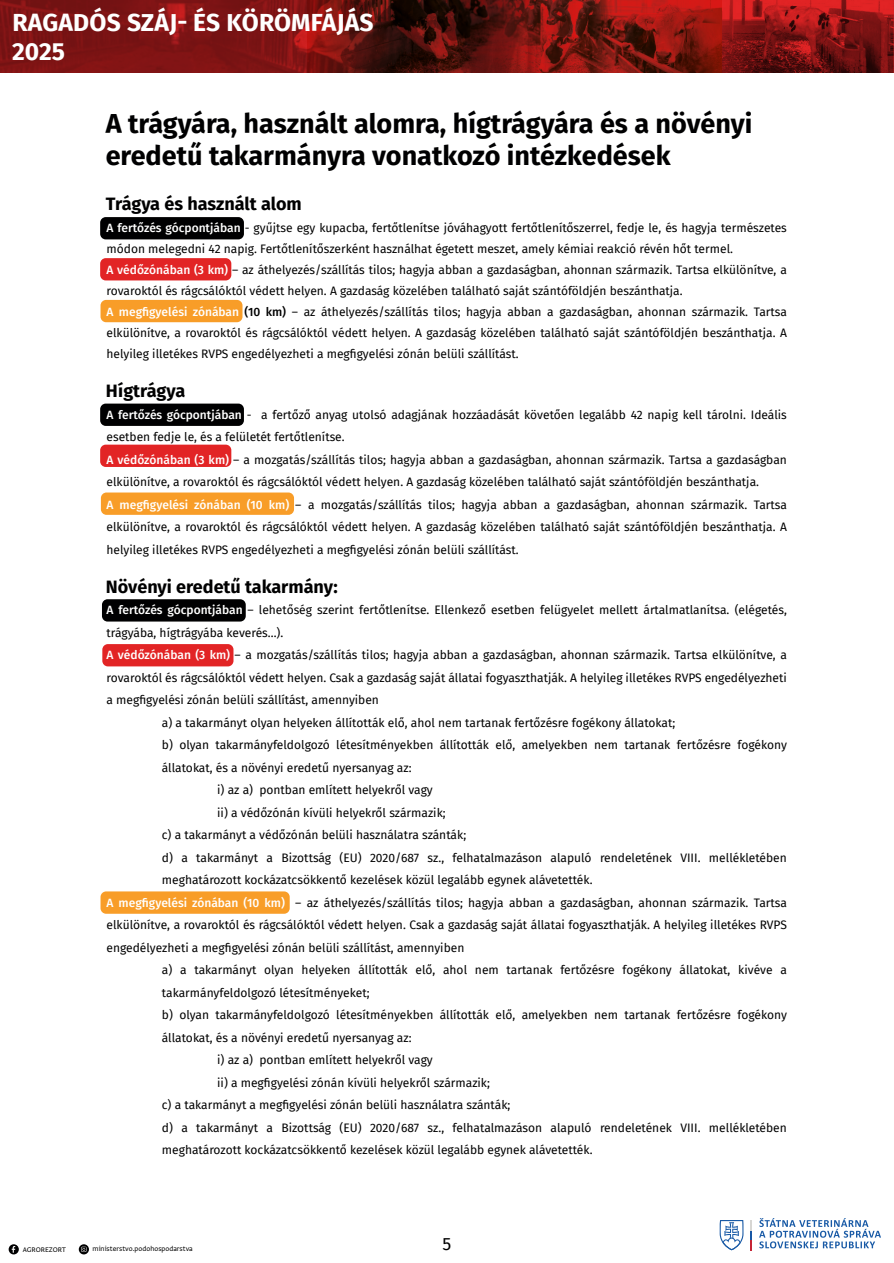
<style>
.page{position:relative;width:894px;height:1263px;background:#fff}
.page>*{position:absolute;margin:0;border:0;box-sizing:border-box;transform-origin:0 0}
.t1{font:700 27px/31.5px "Fira Sans";color:#000001}
.t2{font:700 24.6px/28.7px "Fira Sans";letter-spacing:.01em;color:#fff}
.t3{font:700 18px "Fira Sans";color:#000001}
.t4{font:17.7px "Fira Sans";color:#000001}
.t5{font:12px/21px "Fira Sans";color:#000001}
.t6{font:7.95px "Greta Sans Std";color:#000001}
.s1{font-weight:500;color:#fff}
.s2{font-weight:500}
</style>
<div class="page">
<div style="left:100px;top:217px;width:144px;height:22px;background:#000001;border-radius:6px"></div>
<div style="left:100px;top:258px;width:131px;height:22px;background:#e22425;border-radius:6px"></div>
<div style="left:100px;top:300px;width:142px;height:22px;background:#f89d28;border-radius:6px"></div>
<div style="left:100px;top:404px;width:144px;height:22px;background:#000001;border-radius:6px"></div>
<div style="left:100px;top:445px;width:131px;height:22px;background:#e22425;border-radius:6px"></div>
<div style="left:101px;top:492px;width:193px;height:23px;background:#f89d28;border-radius:6px"></div>
<div style="left:102px;top:599px;width:144px;height:23px;background:#000001;border-radius:6px"></div>
<div style="left:102px;top:644px;width:131px;height:22px;background:#e22425;border-radius:6px"></div>
<div style="left:100px;top:891px;width:189px;height:23px;background:#f89d28;border-radius:6px"></div>
<svg style="left:9px;top:1244px;width:10px;height:10px"></svg>
<svg style="left:79px;top:1244px;width:10px;height:10px"></svg>
<svg style="left:719px;top:1220px;width:24px;height:30px"></svg>
<svg style="left:750px;top:1220px;width:1px;height:30px"></svg>
<svg style="left:759px;top:1218px;width:121px;height:30px"></svg>
<img style="left:721px;top:0;width:172px;height:72px">
<img style="left:575px;top:0;width:146px;height:72px">
<img style="left:0;top:0;width:575px;height:72px">
<h2 class="t2" style="left:12px;top:9px;width:363px">RAGADÓS SZÁJ- ÉS KÖRÖMFÁJÁS<br>2025</h2>
<h1 class="t1" style="left:106px;top:108px;width:648px">A trágyára, használt alomra, hígtrágyára és a növényi eredetű takarmányra vonatkozó intézkedések</h1>
<h3 class="t3" style="left:106px;top:193px;width:197px">Trágya és használt alom</h3>
<p class="t5" style="left:106px;top:217px;width:681px"><span class="s1">A fertőzés gócpontjában</span> - gyűjtse egy kupacba, fertőtlenítse jóváhagyott fertőtlenítőszerrel, fedje le, és hagyja természetes módon melegedni 42 napig. Fertőtlenítőszerként használhat égetett meszet, amely kémiai reakció révén hőt termel.<br><span class="s1">A védőzónában (3 km)</span> – az áthelyezés/szállítás tilos; hagyja abban a gazdaságban, ahonnan származik. Tartsa elkülönítve, a rovaroktól és rágcsálóktól védett helyen. A gazdaság közelében található saját szántóföldjén beszánthatja.<br><span class="s1">A megfigyelési zónában</span> <span class="s2">(10 km)</span> – az áthelyezés/szállítás tilos; hagyja abban a gazdaságban, ahonnan származik. Tartsa elkülönítve, a rovaroktól és rágcsálóktól védett helyen. A gazdaság közelében található saját szántóföldjén beszánthatja. A helyileg illetékes RVPS engedélyezheti a megfigyelési zónán belüli szállítást.</p>
<h3 class="t3" style="left:106px;top:380px;width:81px">Hígtrágya</h3>
<p class="t5" style="left:106px;top:403px;width:681px;line-height:22.5px"><span class="s1">A fertőzés gócpontjában</span> - a fertőző anyag utolsó adagjának hozzáadását követően legalább 42 napig kell tárolni. Ideális esetben fedje le, és a felületét fertőtlenítse.<br><span class="s1">A védőzónában (3 km)</span> – a mozgatás/szállítás tilos; hagyja abban a gazdaságban, ahonnan származik. Tartsa a gazdaságban elkülönítve, a rovaroktól és rágcsálóktól védett helyen. A gazdaság közelében található saját szántóföldjén beszánthatja.<br><span class="s1">A megfigyelési zónában (10 km)</span> – a mozgatás/szállítás tilos; hagyja abban a gazdaságban, ahonnan származik. Tartsa elkülönítve, a rovaroktól és rágcsálóktól védett helyen. A gazdaság közelében található saját szántóföldjén beszánthatja. A helyileg illetékes RVPS engedélyezheti a megfigyelési zónán belüli szállítást.</p>
<h3 class="t3" style="left:106px;top:576px;width:233px">Növényi eredetű takarmány:</h3>
<p class="t5" style="left:106px;top:600px;width:681px"><span class="s1">A fertőzés gócpontjában</span> – lehetőség szerint fertőtlenítse. Ellenkező esetben felügyelet mellett ártalmatlanítsa. (elégetés,</p>
<p class="t5" style="left:106px;top:622px;width:178px">trágyába, hígtrágyába keverés...).</p>
<p class="t5" style="left:106px;top:645px;width:681px"><span class="s1">A védőzónában (3 km)</span> – a mozgatás/szállítás tilos; hagyja abban a gazdaságban, ahonnan származik. Tartsa elkülönítve, a</p>
<p class="t5" style="left:106px;top:667px;width:681px">rovaroktól és rágcsálóktól védett helyen. Csak a gazdaság saját állatai fogyaszthatják. A helyileg illetékes RVPS engedélyezheti</p>
<p class="t5" style="left:106px;top:690px;width:274px">a megfigyelési zónán belüli szállítást, amennyiben</p>
<p class="t5" style="left:162px;top:712px;width:514px">a) a takarmányt olyan helyeken állították elő, ahol nem tartanak fertőzésre fogékony állatokat;</p>
<p class="t5" style="left:162px;top:735px;width:626px">b) olyan takarmányfeldolgozó létesítményekben állították elő, amelyekben nem tartanak fertőzésre fogékony</p>
<p class="t5" style="left:162px;top:757px;width:251px">állatokat, és a növényi eredetű nyersanyag az:</p>
<p class="t5" style="left:217px;top:780px;width:217px">i) az a) pontban említett helyekről vagy</p>
<p class="t5" style="left:217px;top:802px;width:230px">ii) a védőzónán kívüli helyekről származik;</p>
<p class="t5" style="left:162px;top:825px;width:306px">c) a takarmányt a védőzónán belüli használatra szánták;</p>
<p class="t5" style="left:162px;top:847px;width:626px">d) a takarmányt a Bizottság (EU) 2020/687 sz., felhatalmazáson alapuló rendeletének VIII. mellékletében</p>
<p class="t5" style="left:162px;top:870px;width:432px">meghatározott kockázatcsökkentő kezelések közül legalább egynek alávetették.</p>
<p class="t5" style="left:106px;top:892px;width:681px"><span class="s1">A megfigyelési zónában (10 km)</span> – az áthelyezés/szállítás tilos; hagyja abban a gazdaságban, ahonnan származik. Tartsa</p>
<p class="t5" style="left:106px;top:915px;width:681px">elkülönítve, a rovaroktól és rágcsálóktól védett helyen. Csak a gazdaság saját állatai fogyaszthatják. A helyileg illetékes RVPS</p>
<p class="t5" style="left:106px;top:937px;width:359px">engedélyezheti a megfigyelési zónán belüli szállítást, amennyiben</p>
<p class="t5" style="left:162px;top:960px;width:626px">a) a takarmányt olyan helyeken állították elő, ahol nem tartanak fertőzésre fogékony állatokat, kivéve a</p>
<p class="t5" style="left:162px;top:982px;width:209px">takarmányfeldolgozó létesítményeket;</p>
<p class="t5" style="left:162px;top:1005px;width:626px">b) olyan takarmányfeldolgozó létesítményekben állították elő, amelyekben nem tartanak fertőzésre fogékony</p>
<p class="t5" style="left:162px;top:1027px;width:251px">állatokat, és a növényi eredetű nyersanyag az:</p>
<p class="t5" style="left:217px;top:1050px;width:217px">i) az a) pontban említett helyekről vagy</p>
<p class="t5" style="left:217px;top:1072px;width:274px">ii) a megfigyelési zónán kívüli helyekről származik;</p>
<p class="t5" style="left:162px;top:1095px;width:350px">c) a takarmányt a megfigyelési zónán belüli használatra szánták;</p>
<p class="t5" style="left:162px;top:1117px;width:626px">d) a takarmányt a Bizottság (EU) 2020/687 sz., felhatalmazáson alapuló rendeletének VIII. mellékletében</p>
<p class="t5" style="left:162px;top:1140px;width:432px">meghatározott kockázatcsökkentő kezelések közül legalább egynek alávetették.</p>
<p class="t6" style="left:23px;top:1246px;width:45px">AGROREZORT</p>
<p class="t6" style="left:93px;top:1245px;width:102px">ministerstvo.podohospodarstva</p>
<h3 class="t4" style="left:442px;top:1234px;width:10px">5</h3>
</div>
